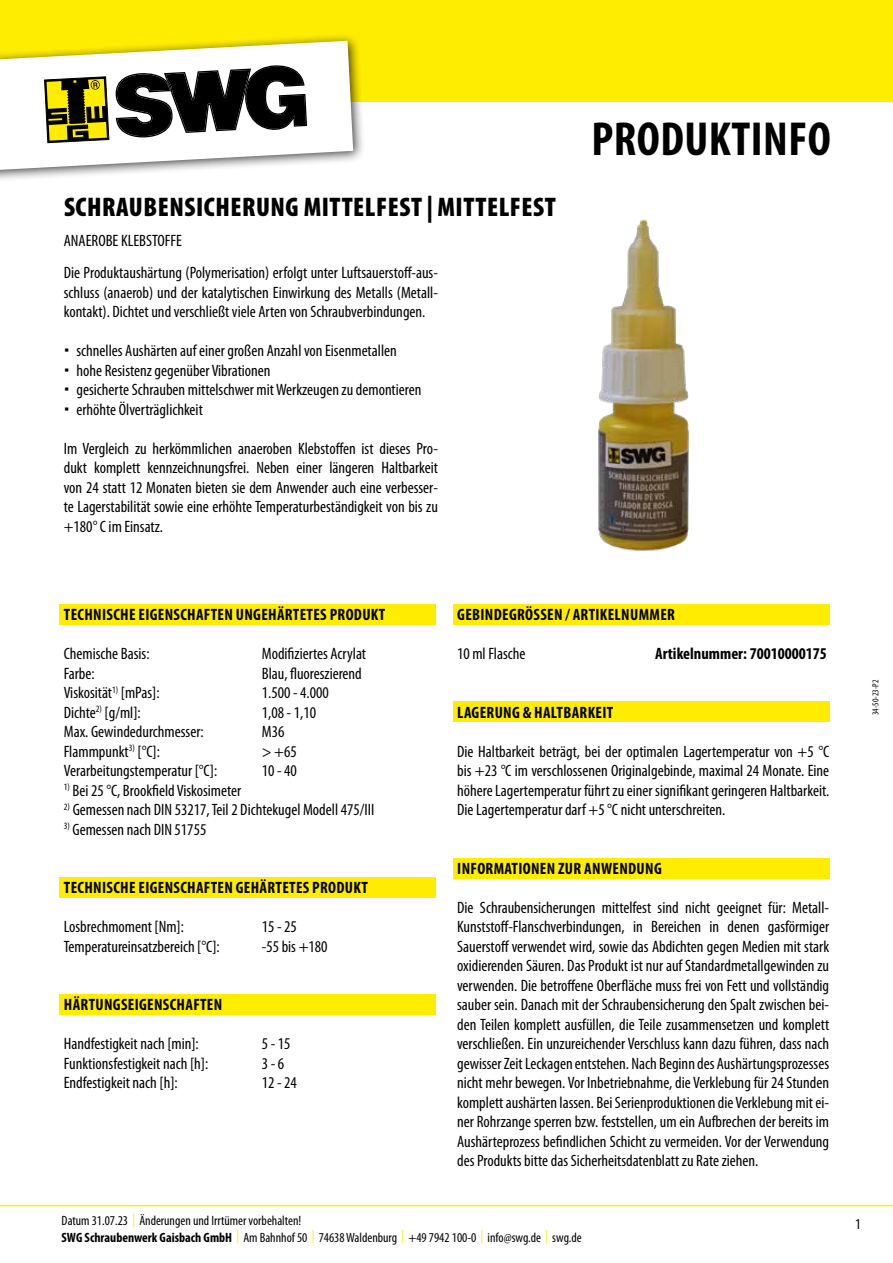
<style>
.page{position:relative;width:893px;height:1263px;background:#fff}
.page>*{position:absolute;margin:0;border:0;box-sizing:border-box;transform-origin:0 0}
.t1{font:700 condensed 48px "Myriad Pro";letter-spacing:.01em;color:#000}
.t2{font:900 condensed 27px "Myriad Pro";letter-spacing:.02em;color:#000}
.t3{font:condensed 16.5px/19.5px "Myriad Pro";color:#000}
.t4{font:700 condensed 16.5px "Myriad Pro";letter-spacing:.02em;color:#000}
.t5{font:700 condensed 16.5px "Myriad Pro";color:#000}
.t6{font:condensed 15px "Myriad Pro";color:#000}
.t7{font:condensed 13.5px/16.5px "Myriad Pro";color:#000}
.t8{font:condensed 9px "Myriad Pro";color:#000}
.s1{color:#ffed00}
.s2{font-weight:700}
</style>
<div class="page">
<div style="left:0;top:0;width:893px;height:102px;background:#ffed00"></div>
<div style="left:0;top:32px;width:366px;height:151px;background:#000;opacity:.75"></div>
<svg style="left:0;top:41px;width:353px;height:130px"></svg>
<svg style="left:35px;top:61px;width:278px;height:85px"></svg>
<hr style="left:0;top:1205px;width:893px;height:1px;background:#ffed00">
<div style="left:60px;top:604px;width:376px;height:20px;background:#ffed00"></div>
<div style="left:453px;top:604px;width:376px;height:20px;background:#ffed00"></div>
<div style="left:60px;top:877px;width:376px;height:20px;background:#ffed00"></div>
<div style="left:453px;top:858px;width:376px;height:20px;background:#ffed00"></div>
<div style="left:60px;top:994px;width:376px;height:20px;background:#ffed00"></div>
<div style="left:453px;top:702px;width:376px;height:20px;background:#ffed00"></div>
<img style="left:598px;top:219px;width:91px;height:332px">
<h2 class="t2" style="left:64px;top:192px;width:493px">SCHRAUBENSICHERUNG MITTELFEST | MITTELFEST</h2>
<p class="t3" style="left:64px;top:225px;width:376px;line-height:31.8px">ANAEROBE KLEBSTOFFE<br>Die Produktaushärtung (Polymerisation) erfolgt unter Luftsauerstoff-aus-</p>
<p class="t3" style="left:64px;top:282px;width:376px">schluss (anaerob) und der katalytischen Einwirkung des Metalls (Metall&shy;kontakt). Dichtet und verschließt viele Arten von Schraubverbindungen.</p>
<p class="t3" style="left:77px;top:341px;width:346px">schnelles Aushärten auf einer großen Anzahl von Eisenmetallen hohe Resistenz gegenüber Vibrationen<br>gesicherte Schrauben mittelschwer mit Werkzeugen zu demontieren erhöhte Ölverträglichkeit</p>
<p class="t3" style="left:64px;top:438px;width:376px;text-align:justify">Im Vergleich zu herkömmlichen anaeroben Klebstoffen ist dieses Pro&shy;dukt komplett kennzeichnungsfrei. Neben einer längeren Haltbarkeit von 24 statt 12 Monaten bieten sie dem Anwender auch eine verbesser&shy;te Lagerstabilität sowie eine erhöhte Temperaturbeständigkeit von bis zu +180° C im Einsatz.</p>
<h1 class="t1" style="left:591px;top:109px;width:241px">PRODUKTINFO</h1>
<p class="t4" style="left:64px;top:604px;width:323px">TECHNISCHE EIGENSCHAFTEN UNGEHÄRTETES PRODUKT</p>
<p class="t3" style="left:64px;top:644px;width:87px">Chemische Basis:</p>
<p class="t3" style="left:262px;top:644px;width:106px">Modifiziertes Acrylat</p>
<p class="t3" style="left:64px;top:663px;width:32px">Farbe:</p>
<p class="t3" style="left:262px;top:663px;width:102px">Blau, fluoreszierend</p>
<p class="t3" style="left:64px;top:683px;width:97px">Viskosität<sup>1)</sup> [mPas]:</p>
<p class="t3" style="left:262px;top:683px;width:69px">1.500 - 4.000</p>
<p class="t3" style="left:64px;top:702px;width:78px">Dichte<sup>2)</sup> [g/ml]:</p>
<p class="t3" style="left:262px;top:702px;width:56px">1,08 - 1,10</p>
<p class="t3" style="left:64px;top:722px;width:141px">Max. Gewindedurchmesser:</p>
<p class="t3" style="left:262px;top:722px;width:24px">M36</p>
<p class="t3" style="left:64px;top:741px;width:98px">Flammpunkt<sup>3)</sup> [°C]:</p>
<p class="t3" style="left:262px;top:741px;width:36px">&gt; +65</p>
<p class="t3" style="left:64px;top:761px;width:155px">Verarbeitungstemperatur [°C]:</p>
<p class="t3" style="left:262px;top:761px;width:37px">10 - 40</p>
<p class="t3" style="left:64px;top:780px;width:179px"><sup>1)</sup> Bei 25 °C, Brookfield Viskosimeter</p>
<p class="t3" style="left:64px;top:800px;width:312px"><sup>2)</sup> Gemessen nach DIN 53217, Teil 2 Dichtekugel Modell 475/III</p>
<p class="t3" style="left:64px;top:819px;width:144px"><sup>3)</sup> Gemessen nach DIN 51755</p>
<p class="t4" style="left:64px;top:877px;width:305px">TECHNISCHE EIGENSCHAFTEN GEHÄRTETES PRODUKT</p>
<p class="t3" style="left:64px;top:917px;width:122px">Losbrechmoment [Nm]:</p>
<p class="t3" style="left:262px;top:917px;width:37px">15 - 25</p>
<p class="t3" style="left:64px;top:936px;width:157px">Temperatureinsatzbereich [°C]:</p>
<p class="t3" style="left:262px;top:936px;width:67px">-55 bis +180</p>
<p class="t4" style="left:64px;top:994px;width:160px">HÄRTUNGSEIGENSCHAFTEN</p>
<p class="t3" style="left:64px;top:1034px;width:137px">Handfestigkeit nach [min]:</p>
<p class="t3" style="left:262px;top:1034px;width:30px">5 - 15</p>
<p class="t3" style="left:64px;top:1053px;width:146px">Funktionsfestigkeit nach [h]:</p>
<p class="t3" style="left:262px;top:1053px;width:24px">3 - 6</p>
<p class="t3" style="left:64px;top:1073px;width:115px">Endfestigkeit nach [h]:</p>
<p class="t3" style="left:262px;top:1073px;width:37px">12 - 24</p>
<p class="t4" style="left:457px;top:604px;width:219px">GEBINDEGRÖSSEN / ARTIKELNUMMER</p>
<p class="t3" style="left:457px;top:644px;width:70px">10 ml Flasche</p>
<p class="t5" style="left:655px;top:643px;width:173px">Artikelnummer: 70010000175</p>
<p class="t4" style="left:457px;top:702px;width:158px">LAGERUNG &amp; HALTBARKEIT</p>
<p class="t3" style="left:457px;top:741px;width:374px;text-align:justify">Die Haltbarkeit beträgt, bei der optimalen Lagertemperatur von +5 °C bis +23 °C im verschlossenen Originalgebinde, maximal 24 Monate. Eine höhere Lagertemperatur führt zu einer signifikant geringeren Haltbarkeit.<br>Die Lagertemperatur darf +5 °C nicht unterschreiten.</p>
<p class="t4" style="left:457px;top:858px;width:206px">INFORMATIONEN ZUR ANWENDUNG</p>
<p class="t3" style="left:457px;top:897px;width:374px;text-align:justify">Die Schraubensicherungen mittelfest sind nicht geeignet für: Metall-Kunststoff-Flanschverbindungen, in Bereichen in denen gasförmiger Sauerstoff verwendet wird, sowie das Abdichten gegen Medien mit stark oxidierenden Säuren. Das Produkt ist nur auf Standardmetallgewinden zu verwenden. Die betroffene Oberfläche muss frei von Fett und vollständig sauber sein. Danach mit der Schraubensicherung den Spalt zwischen bei&shy;den Teilen komplett ausfüllen, die Teile zusammensetzen und komplett verschließen. Ein unzureichender Verschluss kann dazu führen, dass nach gewisser Zeit Leckagen entstehen. Nach Beginn des Aushärtungsprozesses nicht mehr bewegen. Vor Inbetriebnahme, die Verklebung für 24 Stunden komplett aushärten lassen. Bei Serienproduktionen die Verklebung mit ei&shy;ner Rohrzange sperren bzw. feststellen, um ein Aufbrechen der bereits im Aushärteprozess befindlichen Schicht zu vermeiden. Vor der Verwendung des Produkts bitte das Sicherheitsdatenblatt zu Rate ziehen.</p>
<p class="t7" style="left:62px;top:1212px;width:521px">Datum 31.07.23 <span class="s1">|</span> Änderungen und Irrtümer vorbehalten!<br><span class="s2">SWG Schraubenwerk Gaisbach GmbH</span> <span class="s1">|</span> Am Bahnhof 50 <span class="s1">|</span> 74638 Waldenburg <span class="s1">|</span> +49 7942 100-0 <span class="s1">|</span> info@swg.de <span class="s1">|</span> swg.de</p>
<p class="t8" style="left:870px;top:715px;width:37px;rotate:-90deg">34-50-23-P2</p>
<p class="t6" style="left:855px;top:1214px;width:7px">1</p>
</div>
